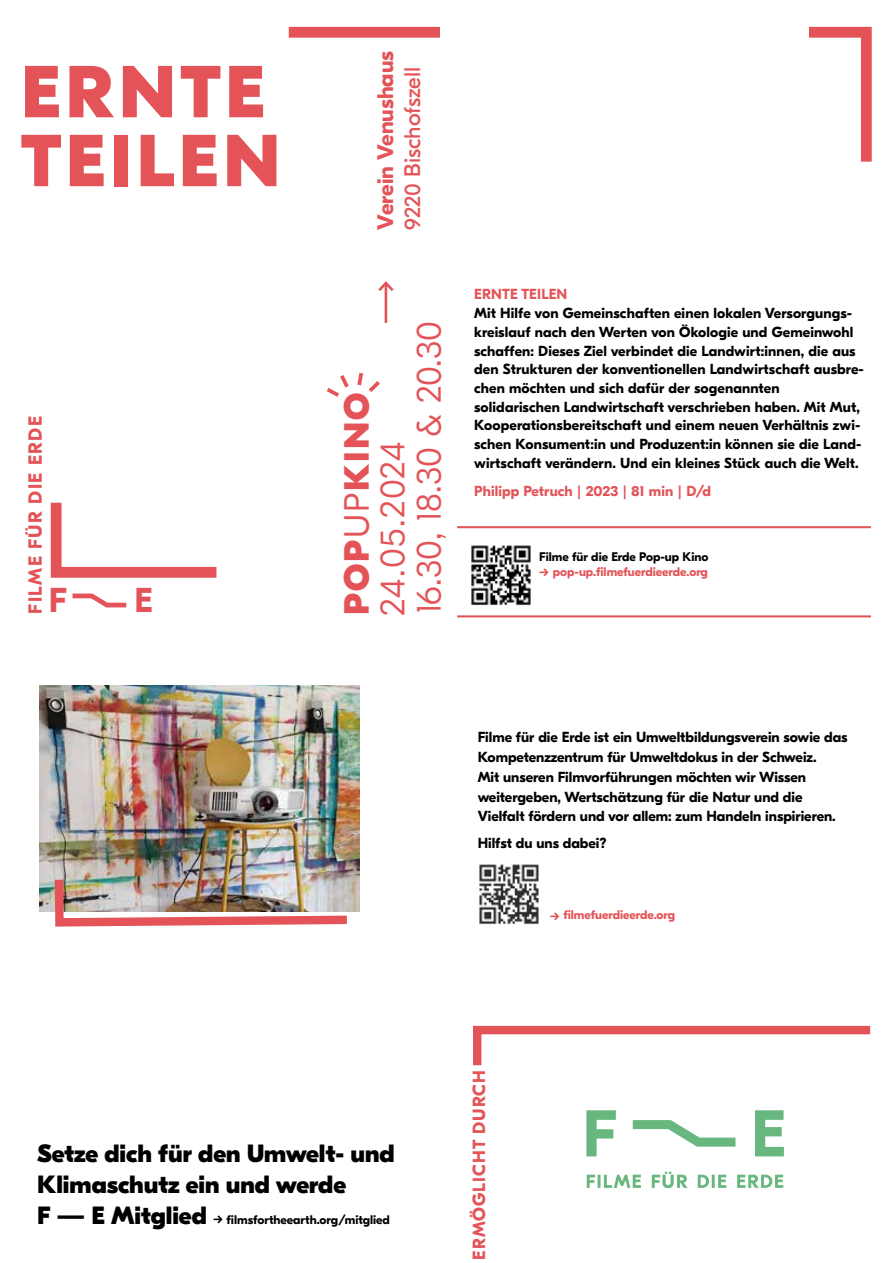
<style>
.page{position:relative;width:893px;height:1263px;background:#fff}
.page>*{position:absolute;margin:0;border:0;box-sizing:border-box;transform-origin:0 0}
.t1{font:800 73.35px/68.8px "GT Eesti Display";letter-spacing:.06em;color:#e35357}
.t2{font:300 35.1px/35.7px "GT Eesti Display";letter-spacing:-.005em;color:#e35357}
.t3{font:700 34.5px "GT Eesti Display";color:#e35357}
.t4{font:800 24.9px/31.2px "GT Eesti Display";color:#000}
.t5{font:22.5px "GT Eesti Display";letter-spacing:-.005em;color:#e35357}
.t6{font:700 22.5px "GT Eesti Display";color:#e35357}
.t7{font:700 19.05px "GT Eesti Display";letter-spacing:.07em;color:#e35357}
.t8{font:700 17.7px "GT Eesti Display";letter-spacing:.06em;color:#e35357}
.t9{font:700 14.55px/18.8px "GT Eesti Display";letter-spacing:.01em;color:#000}
.t10{font:700 14.55px "GT Eesti Display";letter-spacing:.01em;color:#e35357}
.t11{font:700 12.45px "GT Eesti Display";color:#000}
.t12{font:700 12.45px "GT Eesti Display";color:#e35357}
.s1{font-weight:800}
.s2{font-weight:800;font-size:24.9px}
</style>
<div class="page">
<svg style="left:50px;top:502px;width:167px;height:76px"></svg>
<svg style="left:72px;top:593px;width:55px;height:15px"></svg>
<svg style="left:288px;top:26px;width:584px;height:136px"></svg>
<hr style="left:457px;top:526px;width:414px;height:2px;background:#e35357">
<hr style="left:457px;top:615px;width:414px;height:2px;background:#e35357">
<img style="left:471px;top:545px;width:60px;height:60px">
<svg style="left:369px;top:381px;width:11px;height:11px"></svg>
<svg style="left:357px;top:373px;width:6px;height:12px"></svg>
<svg style="left:327px;top:375px;width:22px;height:22px"></svg>
<hr style="left:385px;top:283px;width:2px;height:40px;background:#e35357">
<svg style="left:378px;top:281px;width:16px;height:13px"></svg>
<div style="left:440px;top:2px;width:368px;height:46px;background:#fff"></div>
<img style="left:39px;top:686px;width:321px;height:225px">
<img style="left:51px;top:871px;width:304px;height:56px">
<svg style="left:473px;top:1025px;width:398px;height:41px"></svg>
<svg style="left:586px;top:1110px;width:198px;height:78px"></svg>
<img style="left:479px;top:864px;width:60px;height:61px">
<h1 class="t1" style="left:21px;top:59px;width:261px">ERNTE<br>TEILEN</h1>
<h3 class="t7" style="left:25px;top:613px;width:199px;rotate:-90deg">FILME FÜR DIE ERDE</h3>
<h3 class="t3" style="left:49px;top:581px;width:19px">F</h3>
<h3 class="t3" style="left:134px;top:581px;width:20px">E</h3>
<h3 class="t6" style="left:373px;top:230px;width:180px;rotate:-90deg">Verein Venushaus</h3>
<h3 class="t5" style="left:400px;top:230px;width:164px;rotate:-90deg">9220 Bischofszell</h3>
<h2 class="t2" style="left:340px;top:615px;width:225px;rotate:-90deg"><span class="s1">POP</span>UP<span class="s1">KINO<br></span>24.05.2024</h2>
<h2 class="t2" style="left:412px;top:614px;width:295px;rotate:-90deg">16.30, 18.30 &amp; 20.30</h2>
<p class="t10" style="left:474px;top:286px;width:95px">ERNTE TEILEN</p>
<p class="t9" style="left:474px;top:304px;width:391px">Mit Hilfe von Gemeinschaften einen lokalen Versorgungs&shy;kreislauf nach den Werten von Ökologie und Gemeinwohl schaffen: Dieses Ziel verbindet die Landwirt:innen, die aus den Strukturen der konventionellen Landwirtschaft ausbre&shy;chen möchten und sich dafür der sogenannten solidarischen Landwirtschaft verschrieben haben. Mit Mut, Kooperationsbereitschaft und einem neuen Verhältnis zwi&shy;schen Konsument:in und Produzent:in können sie die Land&shy;wirtschaft verändern. Und ein kleines Stück auch die Welt.</p>
<p class="t10" style="left:474px;top:483px;width:239px">Philipp Petruch | 2023 | 81 min | D/d</p>
<p class="t11" style="left:539px;top:550px;width:171px">Filme für die Erde Pop-up Kino</p>
<p class="t12" style="left:539px;top:565px;width:170px">→ pop-up.filmefuerdieerde.org</p>
<p class="t9" style="left:478px;top:727px;width:371px;line-height:19.8px">Filme für die Erde ist ein Umweltbildungsverein sowie das Kompetenzzentrum für Umweltdokus in der Schweiz.<br>Mit unseren Filmvorführungen möchten wir Wissen weitergeben, Wertschätzung für die Natur und die Vielfalt fördern und vor allem: zum Handeln inspirieren.</p>
<p class="t9" style="left:478px;top:834px;width:130px">Hilfst du uns dabei?</p>
<p class="t12" style="left:550px;top:908px;width:127px">→ filmefuerdieerde.org</p>
<h3 class="t4" style="left:37px;top:1138px;width:359px">Setze dich für den Umwelt- und<br>Klimaschutz ein und werde</h3>
<p class="t11" style="left:37px;top:1213px;width:354px"><span class="s2">F — E Mitglied</span> → filmsfortheearth.org/mitglied</p>
<p class="t8" style="left:469px;top:1260px;width:191px;rotate:-90deg">ERMÖGLICHT DURCH</p>
</div>
